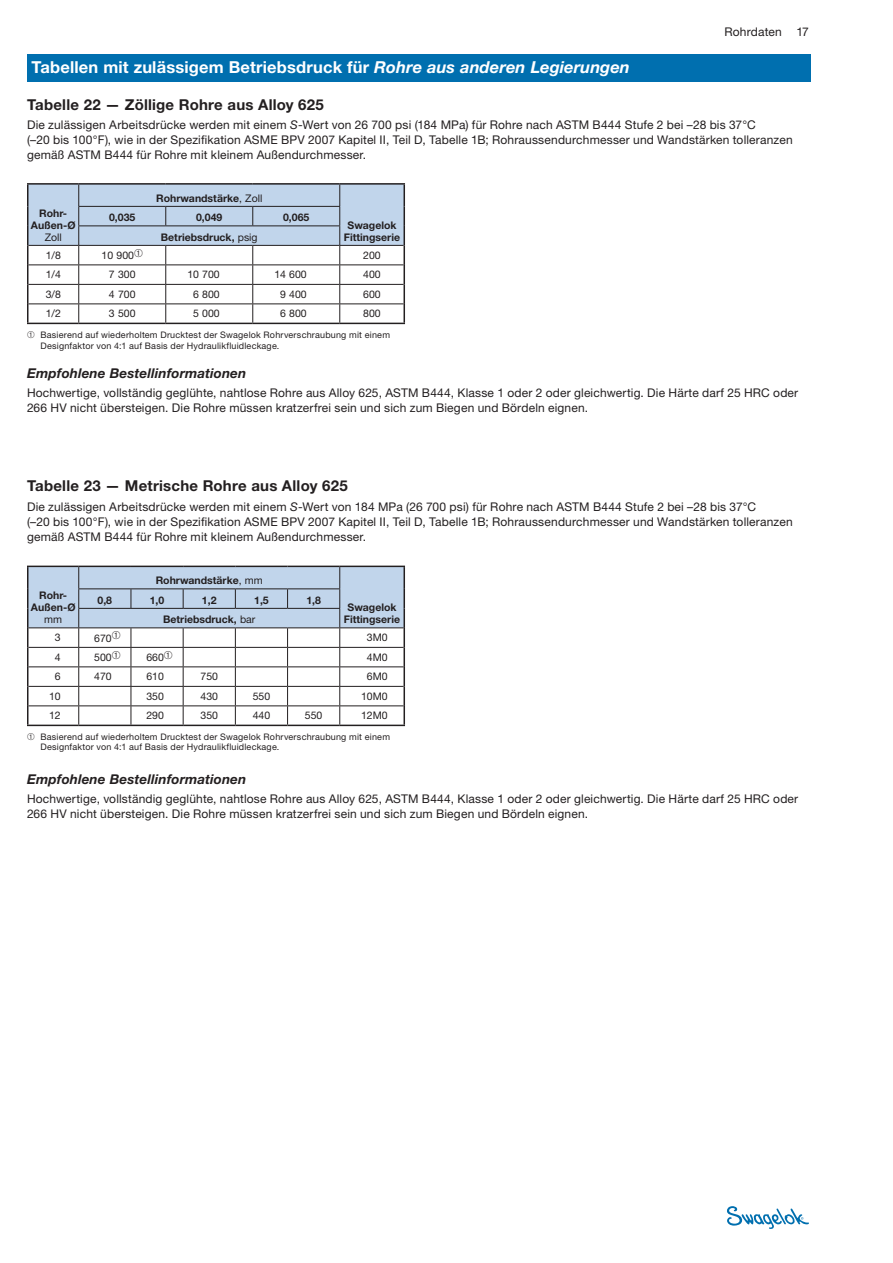
<style>
.page{position:relative;width:893px;height:1263px;background:#fff}
.page>*{position:absolute;margin:0;border:0;box-sizing:border-box;transform-origin:0 0}
.section_hd{font:700 16.5px "Helvetica Neue LT Std";letter-spacing:.01em;color:#fff}
.subhd{font:700 15px "Helvetica Neue LT Std";letter-spacing:.015em;color:#231f20}
.subhd2{font:italic 700 13.5px "Helvetica Neue LT Std";letter-spacing:.01em;color:#231f20}
.BC{font:12px/15px "Helvetica Neue LT Std";letter-spacing:.015em;color:#231f20}
.table_hd{font:700 10.5px/12px "Helvetica Neue LT Std";color:#231f20;text-align:center}
.table_bc{font:10.5px "Helvetica Neue LT Std";color:#231f20}
.footnotes{font:9px/10.5px "Helvetica Neue LT Std";letter-spacing:.02em;color:#231f20}
.s1{font-style:italic}
.s2{font-weight:400}
</style>
<div class="page">
<svg style="left:727px;top:1206px;width:82px;height:23px"></svg>
<hr style="left:27px;top:725px;width:52px;height:1px;background:#231f20">
<hr style="left:79px;top:725px;width:52px;height:1px;background:#231f20">
<hr style="left:131px;top:725px;width:52px;height:1px;background:#231f20">
<hr style="left:183px;top:725px;width:52px;height:1px;background:#231f20">
<hr style="left:235px;top:725px;width:53px;height:1px;background:#231f20">
<hr style="left:288px;top:725px;width:52px;height:1px;background:#231f20">
<hr style="left:340px;top:725px;width:65px;height:1px;background:#231f20">
<svg style="left:27px;top:566px;width:378px;height:159px"></svg>
<hr style="left:78px;top:608px;width:53px;height:1px;background:#231f20">
<hr style="left:131px;top:608px;width:52px;height:1px;background:#231f20">
<hr style="left:183px;top:608px;width:52px;height:1px;background:#231f20">
<hr style="left:235px;top:608px;width:53px;height:1px;background:#231f20">
<hr style="left:288px;top:608px;width:52px;height:1px;background:#231f20">
<hr style="left:79px;top:627px;width:52px;height:1px;background:#231f20">
<hr style="left:131px;top:627px;width:52px;height:1px;background:#231f20">
<hr style="left:183px;top:627px;width:52px;height:1px;background:#231f20">
<hr style="left:235px;top:627px;width:53px;height:1px;background:#231f20">
<hr style="left:288px;top:627px;width:52px;height:1px;background:#231f20">
<hr style="left:79px;top:647px;width:52px;height:1px;background:#231f20">
<hr style="left:131px;top:647px;width:52px;height:1px;background:#231f20">
<hr style="left:183px;top:647px;width:52px;height:1px;background:#231f20">
<hr style="left:235px;top:647px;width:53px;height:1px;background:#231f20">
<hr style="left:288px;top:647px;width:52px;height:1px;background:#231f20">
<hr style="left:79px;top:666px;width:52px;height:1px;background:#231f20">
<hr style="left:131px;top:666px;width:52px;height:1px;background:#231f20">
<hr style="left:183px;top:666px;width:52px;height:1px;background:#231f20">
<hr style="left:235px;top:666px;width:53px;height:1px;background:#231f20">
<hr style="left:288px;top:666px;width:52px;height:1px;background:#231f20">
<hr style="left:27px;top:183px;width:52px;height:2px;background:#231f20">
<hr style="left:79px;top:183px;width:87px;height:2px;background:#231f20">
<hr style="left:166px;top:183px;width:87px;height:2px;background:#231f20">
<hr style="left:253px;top:183px;width:87px;height:2px;background:#231f20">
<hr style="left:340px;top:183px;width:65px;height:2px;background:#231f20">
<hr style="left:27px;top:323px;width:52px;height:1px;background:#231f20">
<hr style="left:79px;top:323px;width:87px;height:1px;background:#231f20">
<hr style="left:166px;top:323px;width:87px;height:1px;background:#231f20">
<hr style="left:253px;top:323px;width:87px;height:1px;background:#231f20">
<hr style="left:340px;top:323px;width:65px;height:1px;background:#231f20">
<svg style="left:27px;top:184px;width:378px;height:139px"></svg>
<hr style="left:340px;top:303px;width:64px;height:1px;background:#231f20">
<div style="left:27px;top:54px;width:783px;height:27px;background:#006faf"></div>
<p class="section_hd" style="left:32px;top:57px;width:600px">Tabellen mit zulässigem Betriebsdruck für <span class="s1">Rohre aus anderen Legierungen</span></p>
<p class="BC" style="left:724px;top:24px;width:86px">Rohrdaten 17</p>
<p class="subhd" style="left:27px;top:95px;width:298px">Tabelle 22 — Zöllige Rohre aus Alloy 625</p>
<p class="BC" style="left:27px;top:117px;width:767px">Die zulässigen Arbeitsdrücke werden mit einem <span class="s1">S</span>-Wert von 26 700 psi (184 MPa) für Rohre nach ASTM B444 Stufe 2 bei –28 bis 37°C<br>(–20 bis 100°F), wie in der Spezifikation ASME BPV 2007 Kapitel II, Teil D, Tabelle 1B; Rohraussendurchmesser und Wandstärken tolleranzen gemäß ASTM B444 für Rohre mit kleinem Außendurchmesser.</p>
<p class="table_hd" style="left:31px;top:207px;width:46px">Rohr-<br>Außen-Ø<br><span class="s2">Zoll</span></p>
<p class="table_hd" style="left:156px;top:192px;width:108px">Rohrwandstärke<span class="s2">, Zoll</span></p>
<p class="table_hd" style="left:109px;top:211px;width:28px">0,035</p>
<p class="table_hd" style="left:196px;top:211px;width:28px">0,049</p>
<p class="table_hd" style="left:283px;top:211px;width:28px">0,065</p>
<p class="table_hd" style="left:161px;top:231px;width:98px">Betriebsdruck, <span class="s2">psig</span></p>
<p class="table_hd" style="left:344px;top:219px;width:58px">Swagelok<br>Fittingserie</p>
<p class="table_bc" style="left:46px;top:249px;width:17px">1/8</p>
<p class="table_bc" style="left:102px;top:249px;width:43px">10 900➀</p>
<p class="table_bc" style="left:363px;top:249px;width:19px">200</p>
<p class="table_bc" style="left:46px;top:268px;width:17px">1/4</p>
<p class="table_bc" style="left:109px;top:268px;width:28px">7 300</p>
<p class="table_bc" style="left:187px;top:268px;width:34px">10 700</p>
<p class="table_bc" style="left:274px;top:268px;width:34px">14 600</p>
<p class="table_bc" style="left:363px;top:268px;width:19px">400</p>
<p class="table_bc" style="left:46px;top:288px;width:17px">3/8</p>
<p class="table_bc" style="left:109px;top:288px;width:28px">4 700</p>
<p class="table_bc" style="left:193px;top:288px;width:28px">6 800</p>
<p class="table_bc" style="left:280px;top:288px;width:28px">9 400</p>
<p class="table_bc" style="left:363px;top:288px;width:19px">600</p>
<p class="table_bc" style="left:46px;top:307px;width:17px">1/2</p>
<p class="table_bc" style="left:109px;top:307px;width:28px">3 500</p>
<p class="table_bc" style="left:193px;top:307px;width:28px">5 000</p>
<p class="table_bc" style="left:280px;top:307px;width:28px">6 800</p>
<p class="table_bc" style="left:363px;top:307px;width:19px">800</p>
<p class="footnotes" style="left:40px;top:330px;width:351px;text-indent:-14px">➀ Basierend auf wiederholtem Drucktest der Swagelok Rohrverschraubung mit einem<br>Designfaktor von 4:1 auf Basis der Hydraulikfluidleckage.</p>
<p class="subhd2" style="left:27px;top:365px;width:221px">Empfohlene Bestellinformationen</p>
<p class="BC" style="left:27px;top:385px;width:773px">Hochwertige, vollständig geglühte, nahtlose Rohre aus Alloy 625, ASTM B444, Klasse 1 oder 2 oder gleichwertig. Die Härte darf 25 HRC oder<br>266 HV nicht übersteigen. Die Rohre müssen kratzerfrei sein und sich zum Biegen und Bördeln eignen.</p>
<p class="subhd" style="left:27px;top:477px;width:322px">Tabelle 23 — Metrische Rohre aus Alloy 625</p>
<p class="BC" style="left:27px;top:499px;width:767px">Die zulässigen Arbeitsdrücke werden mit einem <span class="s1">S</span>-Wert von 184 MPa (26 700 psi) für Rohre nach ASTM B444 Stufe 2 bei –28 bis 37°C<br>(–20 bis 100°F), wie in der Spezifikation ASME BPV 2007 Kapitel II, Teil D, Tabelle 1B; Rohraussendurchmesser und Wandstärken tolleranzen gemäß ASTM B444 für Rohre mit kleinem Außendurchmesser.</p>
<p class="table_hd" style="left:31px;top:589px;width:46px">Rohr-<br>Außen-Ø <span class="s2">mm</span></p>
<p class="table_hd" style="left:156px;top:574px;width:109px">Rohrwandstärke<span class="s2">, mm</span></p>
<p class="table_hd" style="left:98px;top:594px;width:16px">0,8</p>
<p class="table_hd" style="left:150px;top:594px;width:16px">1,0</p>
<p class="table_hd" style="left:202px;top:594px;width:16px">1,2</p>
<p class="table_hd" style="left:254px;top:594px;width:16px">1,5</p>
<p class="table_hd" style="left:306px;top:594px;width:16px">1,8</p>
<p class="table_hd" style="left:163px;top:613px;width:94px">Betriebsdruck, <span class="s2">bar</span></p>
<p class="table_hd" style="left:344px;top:601px;width:58px">Swagelok<br>Fittingserie</p>
<p class="table_bc" style="left:55px;top:631px;width:7px">3</p>
<p class="table_bc" style="left:94px;top:632px;width:28px">670➀</p>
<p class="table_bc" style="left:367px;top:631px;width:22px">3M0</p>
<p class="table_bc" style="left:55px;top:651px;width:7px">4</p>
<p class="table_bc" style="left:94px;top:651px;width:28px">500➀</p>
<p class="table_bc" style="left:146px;top:651px;width:28px">660➀</p>
<p class="table_bc" style="left:367px;top:651px;width:22px">4M0</p>
<p class="table_bc" style="left:55px;top:670px;width:7px">6</p>
<p class="table_bc" style="left:94px;top:670px;width:19px">470</p>
<p class="table_bc" style="left:146px;top:670px;width:19px">610</p>
<p class="table_bc" style="left:200px;top:670px;width:19px">750</p>
<p class="table_bc" style="left:367px;top:670px;width:22px">6M0</p>
<p class="table_bc" style="left:49px;top:690px;width:13px">10</p>
<p class="table_bc" style="left:146px;top:690px;width:19px">350</p>
<p class="table_bc" style="left:200px;top:690px;width:19px">430</p>
<p class="table_bc" style="left:253px;top:690px;width:19px">550</p>
<p class="table_bc" style="left:361px;top:690px;width:28px">10M0</p>
<p class="table_bc" style="left:49px;top:709px;width:13px">12</p>
<p class="table_bc" style="left:146px;top:709px;width:19px">290</p>
<p class="table_bc" style="left:200px;top:709px;width:19px">350</p>
<p class="table_bc" style="left:253px;top:709px;width:19px">440</p>
<p class="table_bc" style="left:305px;top:709px;width:19px">550</p>
<p class="table_bc" style="left:361px;top:709px;width:28px">12M0</p>
<p class="footnotes" style="left:40px;top:731px;width:351px;text-indent:-14px">➀ Basierend auf wiederholtem Drucktest der Swagelok Rohrverschraubung mit einem<br>Designfaktor von 4:1 auf Basis der Hydraulikfluidleckage.</p>
<p class="subhd2" style="left:27px;top:770px;width:221px">Empfohlene Bestellinformationen</p>
<p class="BC" style="left:27px;top:791px;width:773px">Hochwertige, vollständig geglühte, nahtlose Rohre aus Alloy 625, ASTM B444, Klasse 1 oder 2 oder gleichwertig. Die Härte darf 25 HRC oder<br>266 HV nicht übersteigen. Die Rohre müssen kratzerfrei sein und sich zum Biegen und Bördeln eignen.</p>
</div>
